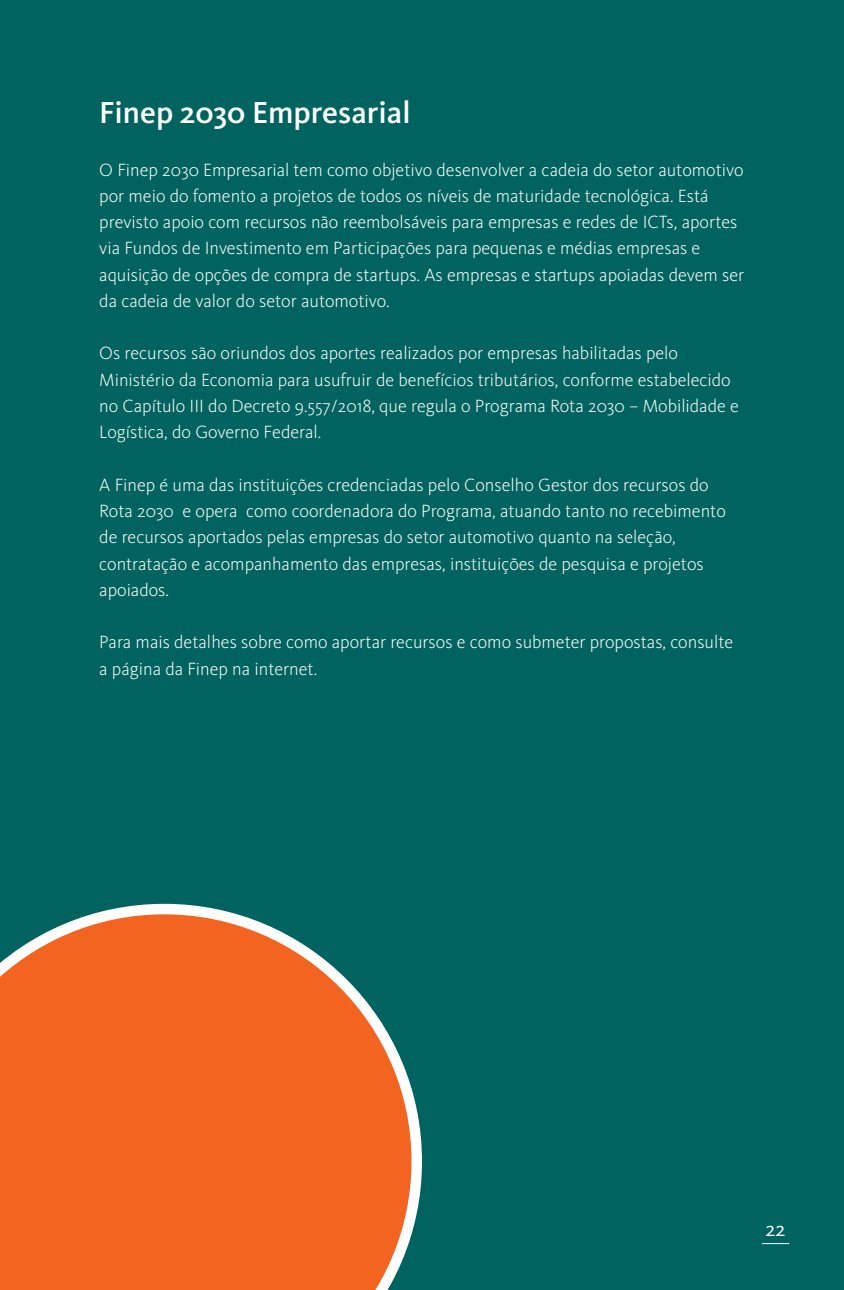
<style>
.page{position:relative;width:844px;height:1290px;background:#fff}
.page>*{position:absolute;margin:0;border:0;box-sizing:border-box;transform-origin:0 0}
.sub_azul{font:500 31.5px "Kievit OT";color:#fff}
.t1{font:21px "Kievit OT";color:#fff}
.sub_azul-2{font:300 18.38px/26.2px "Kievit OT";color:#fff}
</style>
<div class="page">
<div style="left:0;top:0;width:843px;height:1290px;background:#006360"></div>
<svg style="left:0;top:904px;width:422px;height:386px;background:#d76a32"></svg>
<svg style="left:762px;top:1243px;width:26px;height:1px"></svg>
<p class="sub_azul" style="left:99px;top:95px;width:312px">Finep 2030 Empresarial</p>
<p class="sub_azul-2" style="left:99px;top:157px;width:646px">O Finep 2030 Empresarial tem como objetivo desenvolver a cadeia do setor automotivo por meio do fomento a projetos de todos os níveis de maturidade tecnológica. Está previsto apoio com recursos não reembolsáveis para empresas e redes de ICTs, aportes via Fundos de Investimento em Participações para pequenas e médias empresas e aquisição de opções de compra de startups. As empresas e startups apoiadas devem ser da cadeia de valor do setor automotivo.</p>
<p class="sub_azul-2" style="left:99px;top:340px;width:641px">Os recursos são oriundos dos aportes realizados por empresas habilitadas pelo Ministério da Economia para usufruir de benefícios tributários, conforme estabelecido no Capítulo III do Decreto 9.557/2018, que regula o Programa Rota 2030 – Mobilidade e Logística, do Governo Federal.</p>
<p class="sub_azul-2" style="left:99px;top:472px;width:628px">A Finep é uma das instituições credenciadas pelo Conselho Gestor dos recursos do Rota 2030 e opera como coordenadora do Programa, atuando tanto no recebimento de recursos aportados pelas empresas do setor automotivo quanto na seleção, contratação e acompanhamento das empresas, instituições de pesquisa e projetos apoiados.</p>
<p class="sub_azul-2" style="left:99px;top:629px;width:635px">Para mais detalhes sobre como aportar recursos e como submeter propostas, consulte a página da Finep na internet.</p>
<p class="t1" style="left:765px;top:1217px;width:22px">22</p>
</div>
